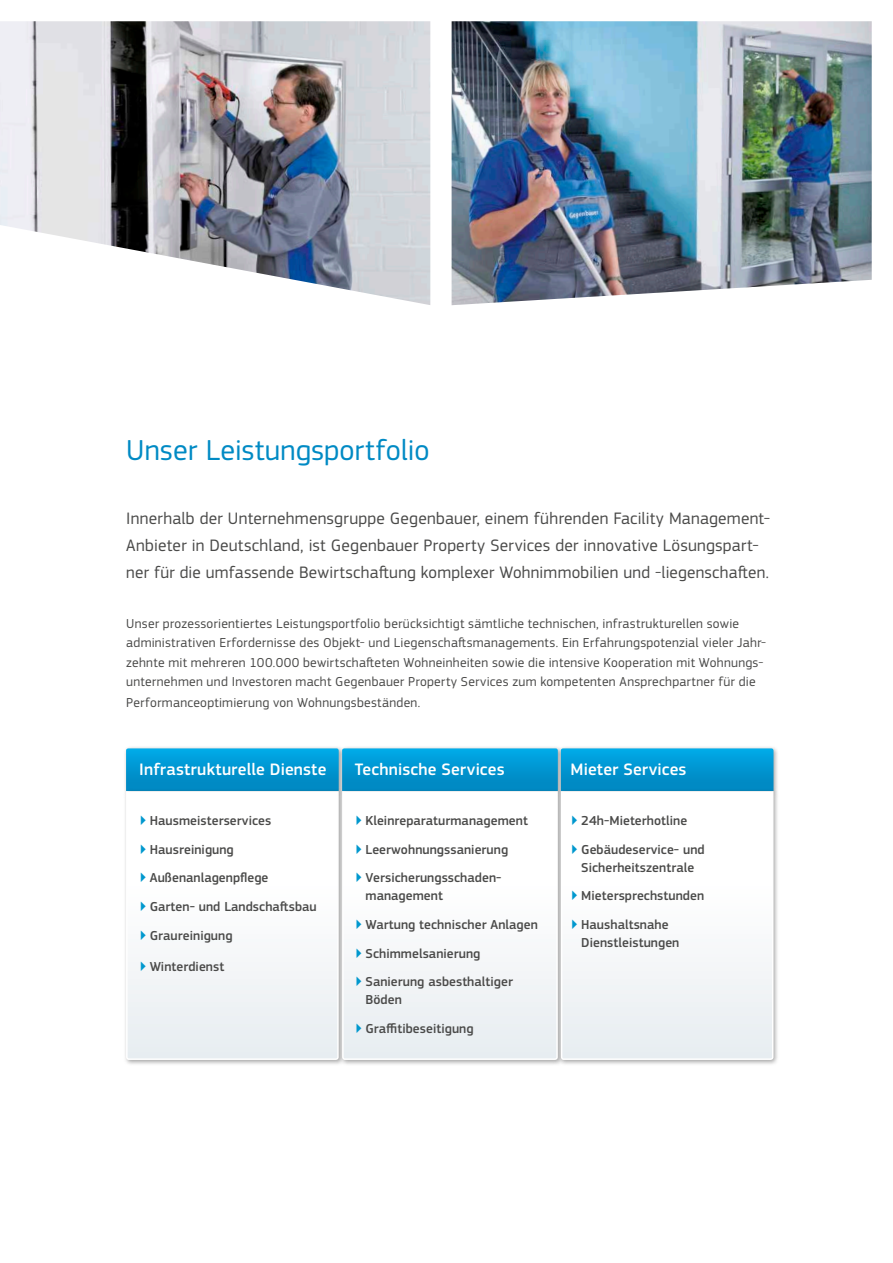
<style>
.page{position:relative;width:893px;height:1263px;background:#fff}
.page>*{position:absolute;margin:0;border:0;box-sizing:border-box;transform-origin:0 0}
.Subhead{font:30px "PF Square Sans Pro";color:#008ac4}
.Einstiegstext__Tease{font:17.25px/27px "PF Square Sans Pro";letter-spacing:.015em;color:#4a4a49}
.Aufzählung{font:500 17.25px "PF Square Sans Pro";letter-spacing:.01em;color:#fff}
.Fließtext{font:13.5px/19.5px "PF Square Sans Pro";letter-spacing:.02em;color:#4a4a49}
.t1{font:500 13.5px/18px "PF Square Sans Pro";letter-spacing:.005em;color:#4a4a49}
.s1{font-weight:300;color:#0098ce}
</style>
<div class="page">
<img style="left:452px;top:21px;width:420px;height:284px">
<img style="left:0;top:21px;width:430px;height:284px">
<div style="left:123px;top:745px;width:222px;height:52px;background:#f7f7f7"></div>
<div style="left:339px;top:745px;width:225px;height:52px;background:#f8f8f8"></div>
<div style="left:558px;top:745px;width:222px;height:52px;background:#000;opacity:.35"></div>
<svg style="left:126px;top:748px;width:647px;height:40px;background:#0498d3"></svg>
<div style="left:123px;top:788px;width:222px;height:278px;background:#000;opacity:.35"></div>
<svg style="left:125px;top:790px;width:214px;height:271px"></svg>
<div style="left:339px;top:788px;width:225px;height:278px;background:#000;opacity:.35"></div>
<svg style="left:341px;top:790px;width:217px;height:271px"></svg>
<div style="left:558px;top:788px;width:222px;height:278px;background:#000;opacity:.35"></div>
<svg style="left:560px;top:790px;width:214px;height:271px"></svg>
<p class="Subhead" style="left:126px;top:433px;width:305px">Unser Leistungsportfolio</p>
<p class="Einstiegstext__Tease" style="left:126px;top:505px;width:644px">Innerhalb der Unternehmensgruppe Gegenbauer, einem führenden Facility Management-<br>Anbieter in Deutschland, ist Gegenbauer Property Services der innovative Lösungspart&shy;ner für die umfassende Bewirtschaftung komplexer Wohnimmobilien und -liegenschaften.</p>
<p class="Fließtext" style="left:126px;top:614px;width:641px">Unser prozessorientiertes Leistungsportfolio berücksichtigt sämtliche technischen, infrastrukturellen sowie administrativen Erfordernisse des Objekt- und Liegenschaftsmanagements. Ein Erfahrungspotenzial vieler Jahr&shy;zehnte mit mehreren 100.000 bewirtschafteten Wohneinheiten sowie die intensive Kooperation mit Wohnungs&shy;unternehmen und Investoren macht Gegenbauer Property Services zum kompetenten Ansprechpartner für die</p>
<p class="Fließtext" style="left:126px;top:693px;width:296px">Performanceoptimierung von Wohnungsbeständen.</p>
<p class="Aufzählung" style="left:139px;top:760px;width:189px">Infrastrukturelle Dienste</p>
<p class="t1" style="left:139px;top:812px;width:134px"><span class="s1">▶</span> Hausmeisterservices</p>
<p class="t1" style="left:139px;top:840px;width:96px"><span class="s1">▶</span> Hausreinigung</p>
<p class="t1" style="left:139px;top:869px;width:131px"><span class="s1">▶</span> Außenanlagenpflege</p>
<p class="t1" style="left:139px;top:898px;width:179px"><span class="s1">▶</span> Garten- und Landschaftsbau</p>
<p class="t1" style="left:139px;top:926px;width:95px"><span class="s1">▶</span> Graureinigung</p>
<p class="t1" style="left:139px;top:958px;width:87px"><span class="s1">▶</span> Winterdienst</p>
<p class="Aufzählung" style="left:355px;top:760px;width:151px">Technische Services</p>
<p class="t1" style="left:355px;top:812px;width:174px"><span class="s1">▶</span> Kleinreparaturmanagement</p>
<p class="t1" style="left:355px;top:840px;width:155px"><span class="s1">▶</span> Leerwohnungssanierung</p>
<p class="t1" style="left:365px;top:869px;width:137px;text-indent:-11px"><span class="s1">▶</span> Versicherungsschaden&shy;management</p>
<p class="t1" style="left:355px;top:916px;width:185px"><span class="s1">▶</span> Wartung technischer Anlagen</p>
<p class="t1" style="left:355px;top:944px;width:127px"><span class="s1">▶</span> Schimmelsanierung</p>
<p class="t1" style="left:365px;top:973px;width:149px;text-indent:-11px"><span class="s1">▶</span> Sanierung asbesthaltiger<br>Böden</p>
<p class="t1" style="left:355px;top:1019px;width:120px"><span class="s1">▶</span> Graffitibeseitigung</p>
<p class="Aufzählung" style="left:571px;top:760px;width:117px">Mieter Services</p>
<p class="t1" style="left:571px;top:812px;width:118px"><span class="s1">▶</span> 24h-Mieterhotline</p>
<p class="t1" style="left:571px;top:840px;width:136px;text-align:center"><span class="s1">▶</span> Gebäudeservice- und<br>Sicherheitszentrale</p>
<p class="t1" style="left:571px;top:887px;width:135px"><span class="s1">▶</span> Mietersprechstunden</p>
<p class="t1" style="left:581px;top:916px;width:100px;text-indent:-11px"><span class="s1">▶</span> Haushaltsnahe<br>Dienstleistungen</p>
</div>
